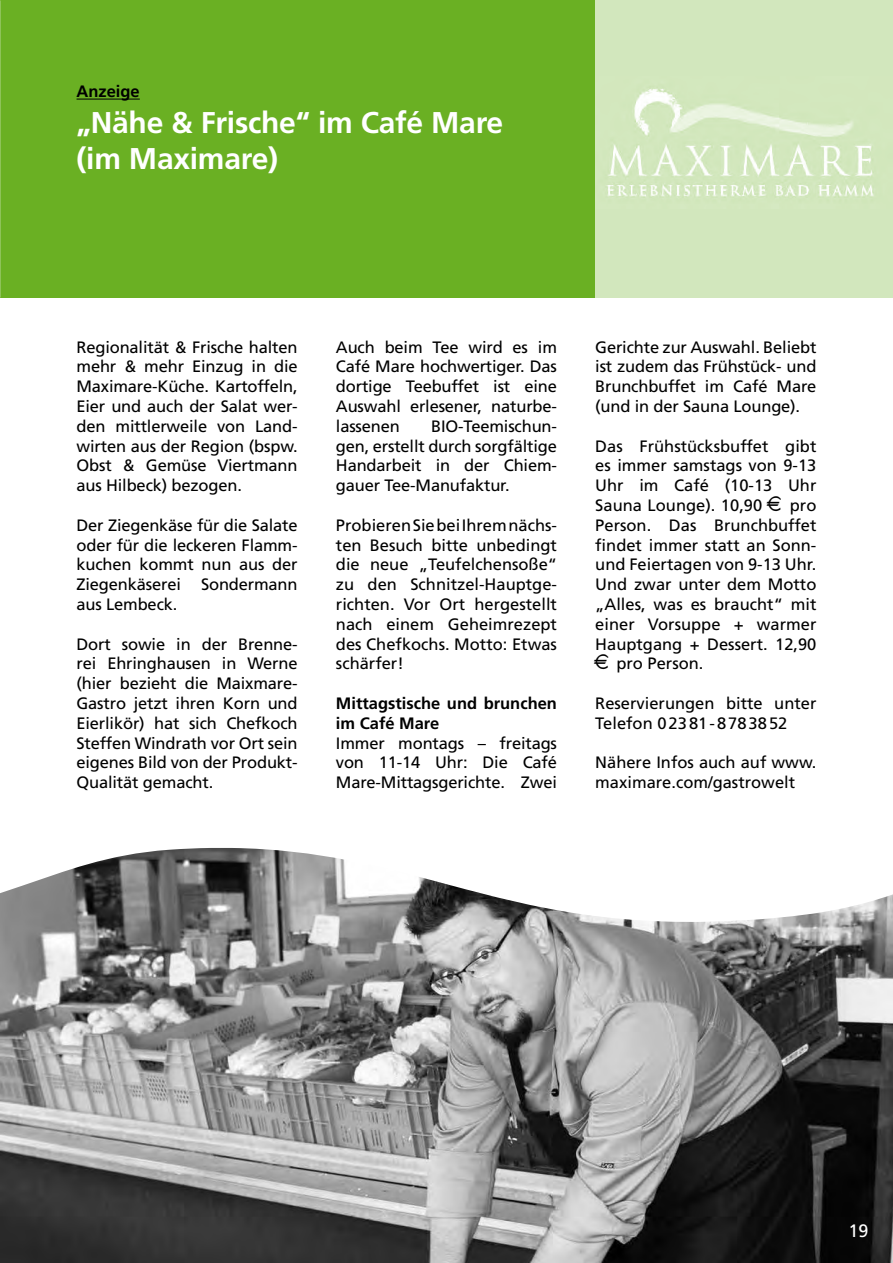
<style>
.page{position:relative;width:893px;height:1263px;background:#fff}
.page>*{position:absolute;margin:0;border:0;box-sizing:border-box;transform-origin:0 0}
.t1{font:700 30px/36px "Frutiger";letter-spacing:-.01em;color:#fff}
.t2{font:18px "Frutiger";color:#fff}
.t3{font:16.5px/19.8px "Frutiger";letter-spacing:-.01em;color:#000;text-align:justify}
.t4{font:700 16.5px/19.8px "Frutiger";color:#000}
</style>
<div class="page">
<div style="left:0;top:0;width:893px;height:298px;background:#6ab023"></div>
<div style="left:595px;top:0;width:298px;height:298px;background:#d2e7bd"></div>
<img style="left:606px;top:89px;width:268px;height:109px">
<hr style="left:77px;top:99px;width:63px;height:1px;background:#000">
<img style="left:0;top:848px;width:893px;height:415px">
<p class="t4" style="left:77px;top:82px;width:65px">Anzeige</p>
<h1 class="t1" style="left:77px;top:105px;width:428px">„Nähe &amp; Frische“ im Café Mare (im Maximare)</h1>
<p class="t3" style="left:77px;top:337px;width:223px">Regionalität &amp; Frische halten mehr &amp; mehr Einzug in die Maximare-Küche. Kartoffeln, Eier und auch der Salat wer&shy;den mittlerweile von Land&shy;wirten aus der Region (bspw.<br>Obst &amp; Gemüse Viertmann aus Hilbeck) bezogen.</p>
<p class="t3" style="left:77px;top:515px;width:223px">Der Ziegenkäse für die Salate oder für die leckeren Flamm&shy;kuchen kommt nun aus der Ziegenkäserei Sondermann aus Lembeck.</p>
<p class="t3" style="left:77px;top:634px;width:223px">Dort sowie in der Brenne&shy;rei Ehringhausen in Werne (hier bezieht die Maixmare-Gastro jetzt ihren Korn und Eierlikör) hat sich Chefkoch Steffen Windrath vor Ort sein eigenes Bild von der Produkt-Qualität gemacht.</p>
<p class="t3" style="left:336px;top:337px;width:223px">Auch beim Tee wird es im Café Mare hochwertiger. Das dortige Teebuffet ist eine Auswahl erlesener, naturbe&shy;lassenen</p>
<p class="t3" style="left:336px;top:416px;width:223px;text-indent:95px">BIO-Teemischun&shy;gen, erstellt durch sorgfältige Handarbeit in der Chiem&shy;gauer Tee-Manufaktur.</p>
<p class="t3" style="left:336px;top:515px;width:223px">Probieren Sie bei Ihrem nächs&shy;ten Besuch bitte unbedingt die neue „Teufelchensoße“ zu den Schnitzel-Hauptge&shy;richten. Vor Ort hergestellt nach einem Geheimrezept des Chefkochs. Motto: Etwas schärfer!</p>
<p class="t4" style="left:336px;top:693px;width:223px">Mittagstische und brunchen im Café Mare</p>
<p class="t3" style="left:336px;top:733px;width:223px">Immer montags – freitags von 11-14 Uhr: Die Café Mare-Mittagsgerichte. Zwei</p>
<p class="t3" style="left:595px;top:337px;width:223px">Gerichte zur Auswahl. Beliebt ist zudem das Frühstück- und Brunchbuffet im Café Mare (und in der Sauna Lounge).</p>
<p class="t3" style="left:595px;top:436px;width:223px">Das Frühstücksbuffet gibt es immer samstags von 9-13<br>Uhr im Café (10-13 Uhr Sauna Lounge). 10,90</p>
<p class="t3" style="left:790px;top:495px;width:28px">pro</p>
<p class="t3" style="left:595px;top:515px;width:223px">Person. Das Brunchbuffet</p>
<p class="t3" style="left:595px;top:535px;width:223px">findet immer statt an Sonn-</p>
<p class="t3" style="left:595px;top:555px;width:223px">und Feiertagen von 9-13 Uhr.</p>
<p class="t3" style="left:595px;top:575px;width:223px">Und zwar unter dem Motto</p>
<p class="t3" style="left:595px;top:594px;width:223px">„Alles, was es braucht“ mit</p>
<p class="t3" style="left:595px;top:614px;width:223px">einer Vorsuppe + warmer</p>
<p class="t3" style="left:595px;top:634px;width:223px">Hauptgang + Dessert. 12,90</p>
<p class="t3" style="left:616px;top:654px;width:89px">pro Person.</p>
<p class="t3" style="left:595px;top:693px;width:223px">Reservierungen bitte unter<br>Telefon 02381-8783852</p>
<p class="t3" style="left:595px;top:753px;width:223px">Nähere Infos auch auf www. maximare.com/gastrowelt</p>
<p class="t2" style="left:848px;top:1220px;width:22px">19</p>
</div>
